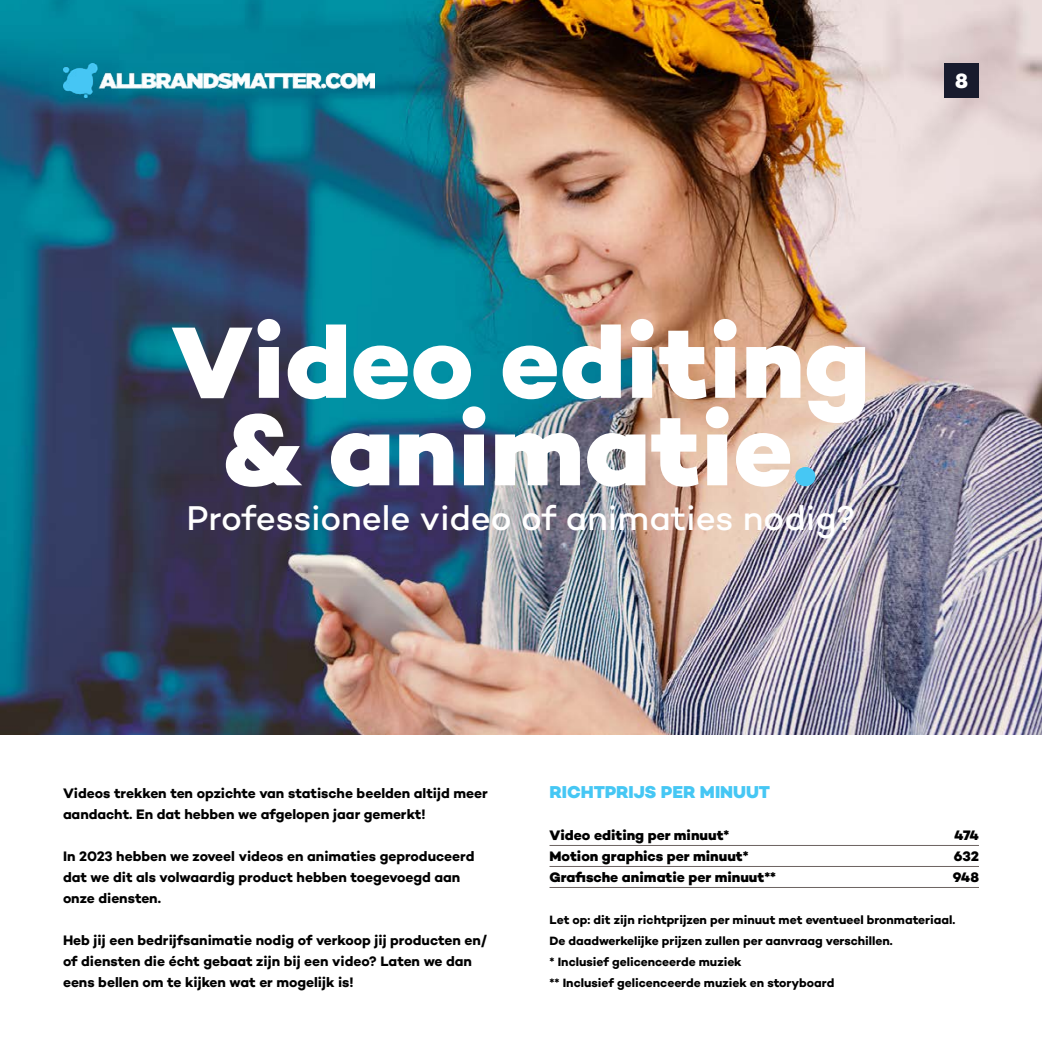
<style>
.page{position:relative;width:1042px;height:1042px;background:#fff}
.page>*{position:absolute;margin:0;border:0;box-sizing:border-box;transform-origin:0 0}
.t1{font:800 103.25px/87.5px "Campton";color:#fff;text-align:center}
.t2{font:500 35px "Campton";letter-spacing:-.005em;color:#fff}
.t3{font:800 21px "Campton";color:#fff}
.t4{font:800 17.5px "Campton";letter-spacing:-.005em;color:#46c7f4}
.t5{font:700 14px/21px "Campton";letter-spacing:-.005em;color:#000}
.t6{font:800 14px "Campton";color:#000}
.t7{font:700 12.25px/21px "Campton";color:#000}
.s1{font-size:98px;color:#46c7f4}
</style>
<div class="page">
<img style="left:0;top:0;width:1042px;height:734px">
<hr style="left:549px;top:845px;width:430px;height:1px;background:#6c6361">
<hr style="left:549px;top:866px;width:430px;height:1px;background:#6c6361">
<hr style="left:549px;top:887px;width:430px;height:1px;background:#6c6361">
<div style="left:944px;top:63px;width:35px;height:35px;background:#181b2d"></div>
<img style="left:63px;top:63px;width:312px;height:35px">
<h3 class="t3" style="left:955px;top:68px;width:14px">8</h3>
<h1 class="t1" style="left:172px;top:318px;width:700px">Video editing &amp; animatie<span class="s1">.</span></h1>
<h2 class="t2" style="left:187px;top:496px;width:670px">Professionele video of animaties nodig?</h2>
<p class="t5" style="left:63px;top:783px;width:426px">Videos trekken ten opzichte van statische beelden altijd meer aandacht. En dat hebben we afgelopen jaar gemerkt!</p>
<p class="t5" style="left:63px;top:846px;width:413px">In 2023 hebben we zoveel videos en animaties geproduceerd dat we dit als volwaardig product hebben toegevoegd aan onze diensten.</p>
<p class="t5" style="left:63px;top:930px;width:425px">Heb jij een bedrijfsanimatie nodig of verkoop jij producten en/ of diensten die écht gebaat zijn bij een video? Laten we dan eens bellen om te kijken wat er mogelijk is!</p>
<p class="t4" style="left:549px;top:781px;width:222px">RICHTPRIJS PER MINUUT</p>
<p class="t6" style="left:549px;top:826px;width:181px">Video editing per minuut*</p>
<p class="t6" style="left:954px;top:826px;width:26px">474</p>
<p class="t6" style="left:549px;top:847px;width:201px">Motion graphics per minuut*</p>
<p class="t6" style="left:954px;top:847px;width:27px">632</p>
<p class="t6" style="left:549px;top:868px;width:228px">Grafische animatie per minuut**</p>
<p class="t6" style="left:953px;top:868px;width:28px">948</p>
<p class="t7" style="left:549px;top:909px;width:407px">Let op: dit zijn richtprijzen per minuut met eventueel bronmateriaal.<br>De daadwerkelijke prijzen zullen per aanvraag verschillen.<br>* Inclusief gelicenceerde muziek<br>** Inclusief gelicenceerde muziek en storyboard</p>
</div>
